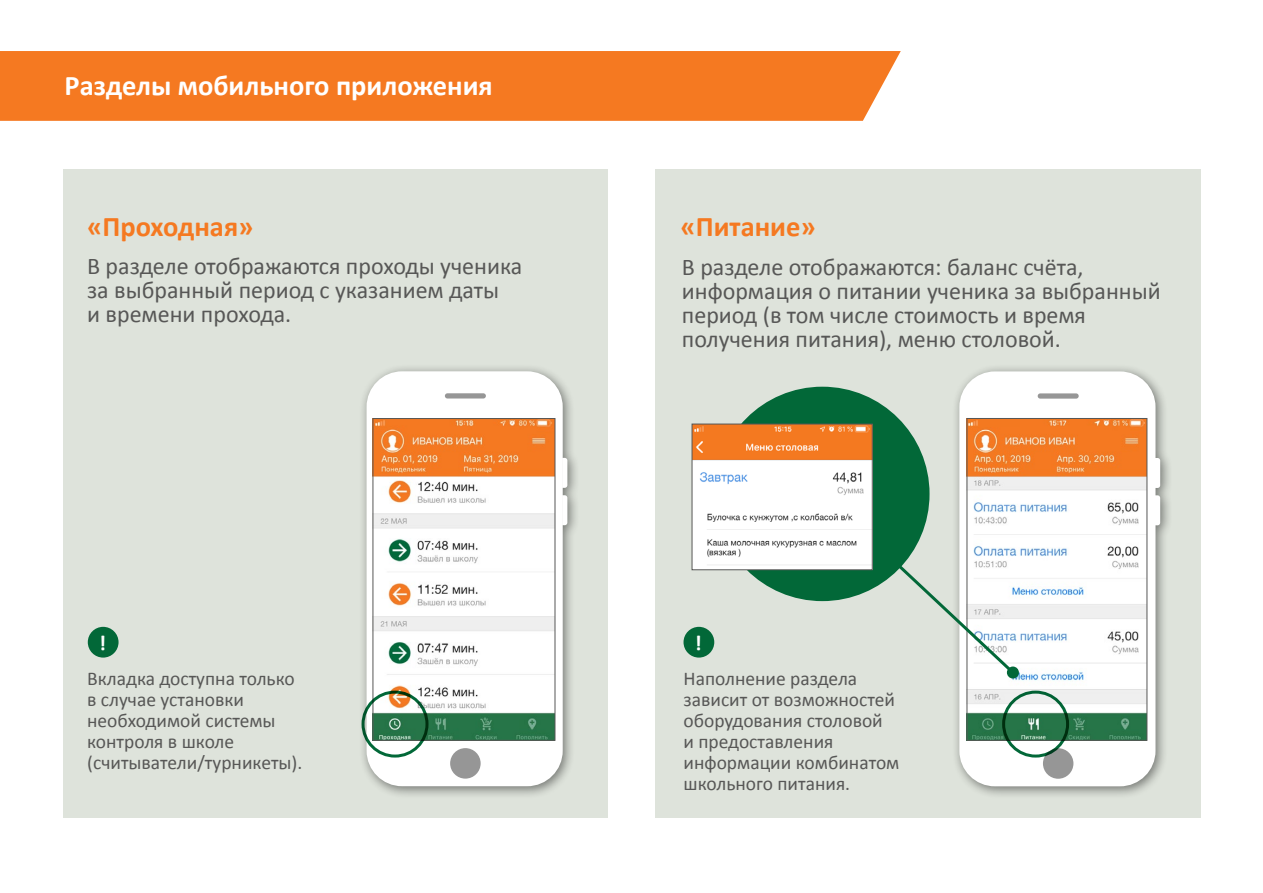
<style>
.page{position:relative;width:1263px;height:893px;background:#fff}
.page>*{position:absolute;margin:0;border:0;box-sizing:border-box;transform-origin:0 0}
.t1{font:700 28.5px "Calibri";color:#fff}
.t2{font:700 28.5px "Calibri";color:#f57921}
.t3{font:24px/24px "Calibri";color:#575756}
.t4{font:700 21.3px "Calibri";color:#fff}
.t5{font:19.5px/21px "Calibri";color:#575756}
</style>
<div class="page">
<div style="left:655px;top:170px;width:546px;height:648px;background:#dee3db"></div>
<div style="left:63px;top:170px;width:544px;height:648px;background:#dee3db"></div>
<div style="left:0;top:51px;width:901px;height:70px;background:#f57921"></div>
<div style="left:715px;top:387px;width:214px;height:214px;background:#026838;border-radius:50%"></div>
<div style="left:359px;top:363px;width:220px;height:436px;background:#000;opacity:.47"></div>
<div style="left:367px;top:371px;width:196px;height:415px;background:#fff;border-radius:36px"></div>
<div style="left:450px;top:748px;width:31px;height:31px;background:#969696;border-radius:50%"></div>
<svg style="left:562px;top:458px;width:5px;height:30px"></svg>
<svg style="left:562px;top:495px;width:5px;height:30px"></svg>
<div style="left:445px;top:393px;width:41px;height:5px;background:#969696;border-radius:3px"></div>
<div style="left:88px;top:627px;width:31px;height:31px;background:#026838;border-radius:50%"></div>
<div style="left:683px;top:627px;width:31px;height:31px;background:#026838;border-radius:50%"></div>
<div style="left:951px;top:363px;width:221px;height:436px;background:#000;opacity:.47"></div>
<div style="left:959px;top:371px;width:196px;height:415px;background:#fff;border-radius:36px"></div>
<div style="left:1043px;top:748px;width:30px;height:31px;background:#969696;border-radius:50%"></div>
<svg style="left:1155px;top:458px;width:5px;height:30px"></svg>
<svg style="left:1155px;top:495px;width:5px;height:30px"></svg>
<div style="left:1038px;top:393px;width:41px;height:6px;background:#969696;border-radius:3px"></div>
<img style="left:969px;top:420px;width:176px;height:318px">
<div style="left:967px;top:418px;width:180px;height:322px;border:1px solid #575756"></div>
<img style="left:694px;top:426px;width:176px;height:142px">
<svg style="left:892px;top:559px;width:125px;height:118px"></svg>
<div style="left:1007px;top:666px;width:12px;height:12px;background:#026838;border-radius:50%"></div>
<img style="left:375px;top:420px;width:178px;height:318px">
<div style="left:373px;top:418px;width:182px;height:322px;border:1px solid #575756"></div>
<div style="left:978px;top:420px;width:42px;height:6px;background:#f47920"></div>
<div style="left:362px;top:691px;width:66px;height:67px;border:3px solid #026838;border-radius:50%"></div>
<div style="left:1002px;top:691px;width:67px;height:67px;border:3px solid #026838;border-radius:50%"></div>
<p class="t1" style="left:64px;top:68px;width:430px">Разделы мобильного приложения</p>
<p class="t2" style="left:87px;top:208px;width:168px">«Проходная»</p>
<p class="t2" style="left:680px;top:209px;width:137px">«Питание»</p>
<p class="t3" style="left:87px;top:254px;width:437px">В разделе отображаются проходы ученика за выбранный период с указанием даты<br>и времени прохода.</p>
<p class="t3" style="left:682px;top:255px;width:480px">В разделе отображаются: баланс счёта, информация о питании ученика за выбранный период (в том числе стоимость и время получения питания), меню столовой.</p>
<p class="t4" style="left:99px;top:629px;width:8px">!</p>
<p class="t4" style="left:695px;top:629px;width:8px">!</p>
<p class="t5" style="left:87px;top:668px;width:217px">Вкладка доступна только в случае установки необходимой системы контроля в школе (считыватели/турникеты).</p>
<p class="t5" style="left:683px;top:668px;width:217px">Наполнение раздела зависит от возможностей оборудования столовой<br>и предоставления информации комбинатом школьного питания.</p>
</div>
